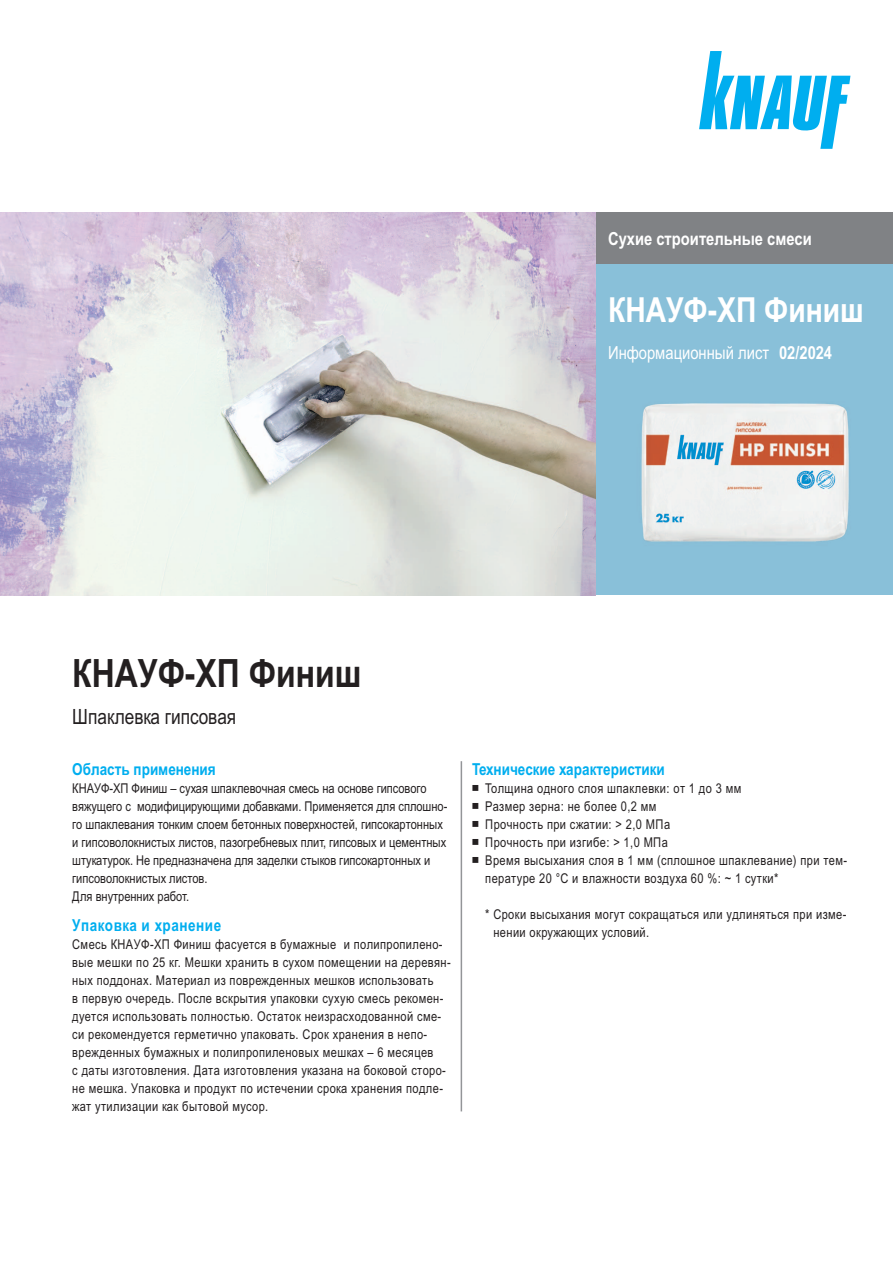
<style>
.page{position:relative;width:893px;height:1263px;background:#fff}
.page>*{position:absolute;margin:0;border:0;box-sizing:border-box;transform-origin:0 0}
.t1{font:700 39px "Arial Narrow MT Pro Cyr";color:#231f20}
.t2{font:700 34.5px "Arial Narrow MT Pro Cyr";color:#fff}
.t3{font:21px "Arial Narrow MT Pro Cyr";color:#231f20}
.t4{font:18px "Arial Narrow MT Pro Cyr";color:#fff}
.t5{font:700 18px "Arial Narrow MT Pro Cyr";color:#fff}
.t6{font:700 16.5px "Arial Narrow MT Pro Cyr";color:#00aeef}
.t7{font:700 16.5px "Arial Narrow MT Pro Cyr";letter-spacing:.03em;color:#00aeef}
.t8{font:13.5px/18px "Arial Narrow MT Pro Cyr";letter-spacing:.03em;color:#231f20}
.t9{font:13.5px/18px "Arial Narrow MT Pro Cyr";color:#231f20}
.s1{font-weight:700}
.s2{font-family:"Arial Unicode MS"}
</style>
<div class="page">
<svg style="left:699px;top:51px;width:151px;height:98px"></svg>
<div style="left:595px;top:213px;width:298px;height:382px;background:#89c0d9"></div>
<div style="left:595px;top:213px;width:298px;height:51px;background:#808285"></div>
<img style="left:0;top:213px;width:595px;height:382px">
<img style="left:641px;top:403px;width:208px;height:139px">
<hr style="left:461px;top:761px;width:1px;height:350px;background:#939598">
<h3 class="t5" style="left:608px;top:232px;width:205px">Сухие строительные смеси</h3>
<h2 class="t2" style="left:608px;top:298px;width:257px">КНАУФ-ХП Финиш</h2>
<h3 class="t4" style="left:608px;top:346px;width:226px">Информационный лист <span class="s1">02/2024</span></h3>
<h1 class="t1" style="left:72px;top:659px;width:290px">КНАУФ-ХП Финиш</h1>
<h3 class="t3" style="left:72px;top:708px;width:165px">Шпаклевка гипсовая</h3>
<p class="t6" style="left:72px;top:763px;width:145px">Область применения</p>
<p class="t9" style="left:72px;top:781px;width:377px">КНАУФ-ХП Финиш – сухая шпаклевочная смесь на основе гипсового вяжущего с модифицирующими добавками. Применяется для сплошно&shy;го шпаклевания тонким слоем бетонных поверхностей, гипсокартонных и гипсоволокнистых листов, пазогребневых плит, гипсовых и цементных штукатурок. Не предназначена для заделки стыков гипсокартонных и гипсоволокнистых листов.<br>Для внутренних работ.</p>
<p class="t7" style="left:72px;top:919px;width:150px">Упаковка и хранение</p>
<p class="t8" style="left:72px;top:937px;width:380px">Смесь КНАУФ-ХП Финиш фасуется в бумажные и полипропилено&shy;вые мешки по 25 кг. Мешки хранить в сухом помещении на деревян&shy;ных поддонах. Материал из поврежденных мешков использовать<br>в первую очередь. После вскрытия упаковки сухую смесь рекомен&shy;дуется использовать полностью. Остаток неизрасходованной сме&shy;си рекомендуется герметично упаковать. Срок хранения в непо&shy;врежденных бумажных и полипропиленовых мешках – 6 месяцев<br>с даты изготовления. Дата изготовления указана на боковой сторо&shy;не мешка. Упаковка и продукт по истечении срока хранения подле&shy;жат утилизации как бытовой мусор.</p>
<p class="t6" style="left:472px;top:763px;width:194px">Технические характеристики</p>
<p class="t8" style="left:472px;top:781px;width:271px"><span class="s2">￭</span> Толщина одного слоя шпаклевки: от 1 до 3 мм</p>
<p class="t8" style="left:472px;top:799px;width:186px"><span class="s2">￭</span> Размер зерна: не более 0,2 мм</p>
<p class="t8" style="left:472px;top:817px;width:200px"><span class="s2">￭</span> Прочность при сжатии: &gt; 2,0 МПа</p>
<p class="t8" style="left:472px;top:835px;width:197px"><span class="s2">￭</span> Прочность при изгибе: &gt; 1,0 МПа</p>
<p class="t8" style="left:472px;top:853px;width:377px"><span class="s2">￭</span> Время высыхания слоя в 1 мм (сплошное шпаклевание) при тем-</p>
<p class="t8" style="left:485px;top:871px;width:295px">пературе 20 °С и влажности воздуха 60 %: ~ 1 сутки*</p>
<p class="t8" style="left:493px;top:907px;width:354px;text-indent:-8px">* Сроки высыхания могут сокращаться или удлиняться при изме&shy;нении окружающих условий.</p>
</div>
